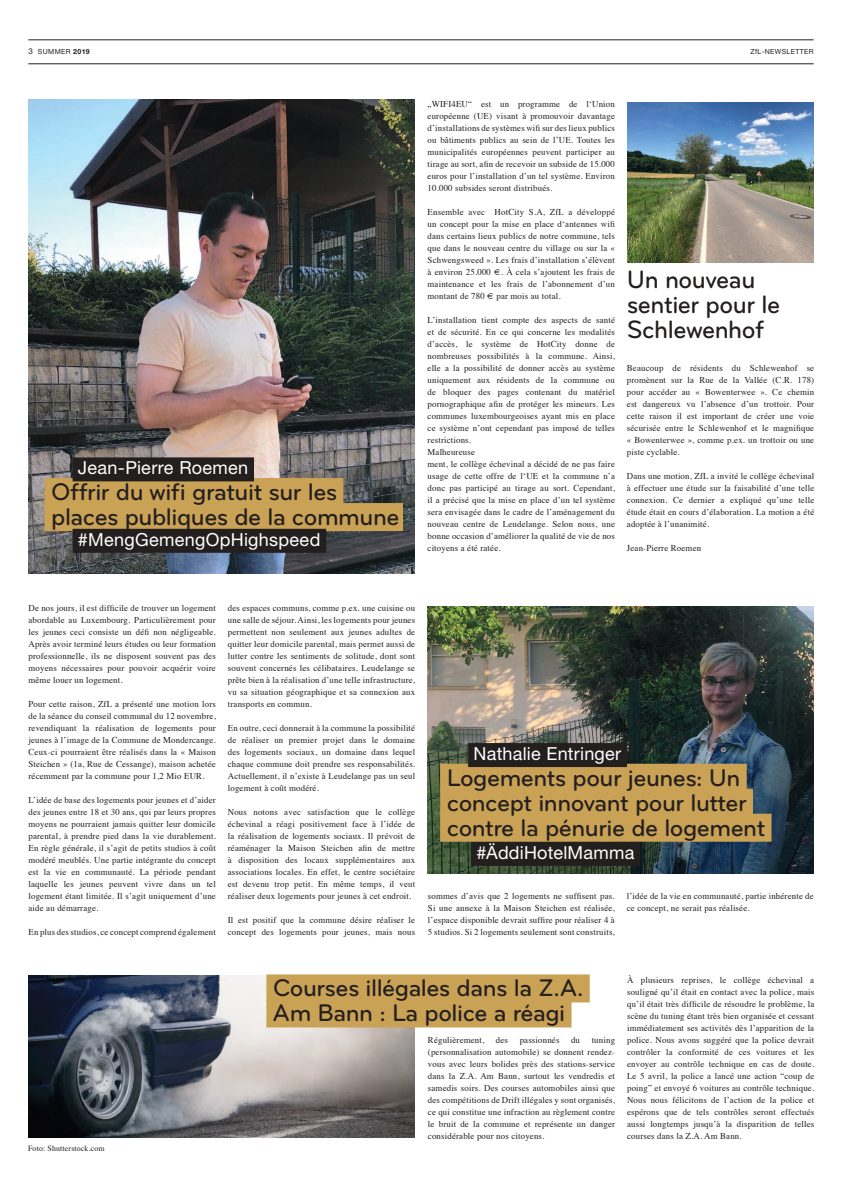
<style>
.page{position:relative;width:842px;height:1191px;background:#fff}
.page>*{position:absolute;margin:0;border:0;box-sizing:border-box;transform-origin:0 0}
.t1{font:500 26px/25px "Bryant Pro";letter-spacing:-.02em;color:#241f1f;scale:.96 1}
.t2{font:500 25px/25px "Bryant Pro";letter-spacing:-.02em;color:#241f1f}
.t3{font:18px "Helvetica Neue LT Std";letter-spacing:.015em;color:#fff}
.t4{font:9px/12px "Times";letter-spacing:.02em;color:#241f1f;text-align:justify}
.t5{font:8px "Times";letter-spacing:.02em;color:#241f1f}
.t6{font:8px "Helvetica Neue LT Std";color:#241f1f}
.t7{font:7px "Helvetica Neue LT Std";letter-spacing:.05em;color:#241f1f}
.s1{font-weight:700}
</style>
<div class="page">
<hr style="left:28px;top:63px;width:786px;height:1px;background:#241f1f">
<hr style="left:28px;top:40px;width:786px;height:1px;background:#241f1f">
<img style="left:28px;top:99px;width:386px;height:474px">
<div style="left:45px;top:478px;width:298px;height:28px;background:#caa256"></div>
<div style="left:45px;top:503px;width:358px;height:28px;background:#caa256"></div>
<div style="left:73px;top:457px;width:181px;height:24px;background:#241f1f"></div>
<div style="left:73px;top:529px;width:253px;height:24px;background:#241f1f"></div>
<img style="left:627px;top:102px;width:187px;height:161px">
<img style="left:428px;top:606px;width:386px;height:267px">
<div style="left:440px;top:763px;width:307px;height:28px;background:#caa256"></div>
<div style="left:440px;top:788px;width:313px;height:28px;background:#caa256"></div>
<div style="left:440px;top:813px;width:331px;height:28px;background:#caa256"></div>
<div style="left:468px;top:743px;width:159px;height:24px;background:#241f1f"></div>
<div style="left:471px;top:842px;width:169px;height:24px;background:#241f1f"></div>
<img style="left:29px;top:975px;width:385px;height:162px">
<div style="left:266px;top:974px;width:324px;height:28px;background:#caa256"></div>
<div style="left:266px;top:999px;width:305px;height:28px;background:#caa256"></div>
<p class="t6" style="left:28px;top:46px;width:6px">3</p>
<p class="t7" style="left:38px;top:47px;width:53px">SUMMER <span class="s1">2019</span></p>
<p class="t7" style="left:750px;top:47px;width:65px">ZfL-NEWSLETTER</p>
<h3 class="t3" style="left:78px;top:457px;width:172px">Jean-Pierre Roemen</h3>
<h2 class="t2" style="left:51px;top:479px;width:350px">Offrir du wifi gratuit sur les places publiques de la commune</h2>
<h3 class="t3" style="left:78px;top:528px;width:244px">#MengGemengOpHighspeed</h3>
<p class="t4" style="left:428px;top:97px;width:189px">„WIFI4EU“ est un programme de l‘Union européenne (UE) visant à promouvoir davantage d’installations de systèmes wifi sur des lieux publics ou bâtiments publics au sein de l’UE. Toutes les municipalités européennes peuvent participer au tirage au sort, afin de recevoir un subside de 15.000 euros pour l’installation d’un tel système. Environ 10.000 subsides seront distribués.</p>
<p class="t4" style="left:428px;top:205px;width:189px">Ensemble avec HotCity S.A, ZfL a développé un concept pour la mise en place d‘antennes wifi dans certains lieux publics de notre commune, tels que dans le nouveau centre du village ou sur la « Schwengsweed ». Les frais d’installation s’élèvent à environ 25.000 €. À cela s’ajoutent les frais de maintenance et les frais de l’abonnement d’un montant de 780 € par mois au total.</p>
<p class="t4" style="left:428px;top:313px;width:189px;text-align:left">L’installation tient compte des aspects de santé et de sécurité. En ce qui concerne les modalités d’accès, le système de HotCity donne de nombreuses possibilités à la commune. Ainsi, elle a la possibilité de donner accès au système uniquement aux résidents de la commune ou de bloquer des pages contenant du matériel pornographique afin de protéger les mineurs. Les communes luxembourgeoises ayant mis en place ce système n’ont cependant pas imposé de telles restrictions.<br>Malheureuse<br>ment, le collège échevinal a décidé de ne pas faire usage de cette offre de l‘UE et la commune n’a donc pas participé au tirage au sort. Cependant, il a précisé que la mise en place d’un tel système sera envisagée dans le cadre de l’aménagement du nouveau centre de Leudelange. Selon nous, une bonne occasion d’améliorer la qualité de vie de nos citoyens a été ratée.</p>
<h1 class="t1" style="left:627px;top:267px;width:161px">Un nouveau sentier pour le<br>Schlewenhof</h1>
<p class="t4" style="left:627px;top:361px;width:189px">Beaucoup de résidents du Schlewenhof se promènent sur la Rue de la Vallée (C.R. 178) pour accéder au « Bowenterwee ». Ce chemin est dangereux vu l’absence d’un trottoir. Pour cette raison il est important de créer une voie sécurisée entre le Schlewenhof et le magnifique « Bowenterwee », comme p.ex. un trottoir ou une piste cyclable.</p>
<p class="t4" style="left:627px;top:469px;width:189px">Dans une motion, ZfL a invité le collège échevinal à effectuer une étude sur la faisabilité d’une telle connexion. Ce dernier a expliqué qu’une telle étude était en cours d’élaboration. La motion a été adoptée à l’unanimité.</p>
<p class="t4" style="left:627px;top:541px;width:76px">Jean-Pierre Roemen</p>
<p class="t4" style="left:29px;top:601px;width:189px">De nos jours, il est difficile de trouver un logement abordable au Luxembourg. Particulièrement pour les jeunes ceci consiste un défi non négligeable.<br>Après avoir terminé leurs études ou leur formation professionnelle, ils ne disposent souvent pas des moyens nécessaires pour pouvoir acquérir voire même louer un logement.</p>
<p class="t4" style="left:29px;top:697px;width:189px">Pour cette raison, ZfL a présenté une motion lors de la séance du conseil communal du 12 novembre, revendiquant la réalisation de logements pour jeunes à l’image de la Commune de Mondercange.<br>Ceux-ci pourraient être réalisés dans la « Maison Steichen » (1a, Rue de Cessange), maison achetée récemment par la commune pour 1,2 Mio EUR.</p>
<p class="t4" style="left:29px;top:793px;width:189px">L’idée de base des logements pour jeunes et d’aider des jeunes entre 18 et 30 ans, qui par leurs propres moyens ne pourraient jamais quitter leur domicile parental, à prendre pied dans la vie durablement.<br>En règle générale, il s’agit de petits studios à coût modéré meublés. Une partie intégrante du concept est la vie en communauté. La période pendant laquelle les jeunes peuvent vivre dans un tel logement étant limitée. Il s’agit uniquement d’une aide au démarrage.</p>
<p class="t4" style="left:29px;top:925px;width:189px">En plus des studios, ce concept comprend également</p>
<p class="t4" style="left:228px;top:601px;width:189px">des espaces communs, comme p.ex. une cuisine ou une salle de séjour. Ainsi, les logements pour jeunes permettent non seulement aux jeunes adultes de quitter leur domicile parental, mais permet aussi de lutter contre les sentiments de solitude, dont sont souvent concernés les célibataires. Leudelange se prête bien à la réalisation d’une telle infrastructure, vu sa situation géographique et sa connexion aux transports en commun.</p>
<p class="t4" style="left:228px;top:721px;width:189px">En outre, ceci donnerait à la commune la possibilité de réaliser un premier projet dans le domaine des logements sociaux, un domaine dans lequel chaque commune doit prendre ses responsabilités.<br>Actuellement, il n’existe à Leudelange pas un seul logement à coût modéré.</p>
<p class="t4" style="left:228px;top:805px;width:189px">Nous notons avec satisfaction que le collège échevinal a réagi positivement face à l’idée de la réalisation de logements sociaux. Il prévoit de réaménager la Maison Steichen afin de mettre à disposition des locaux supplémentaires aux associations locales. En effet, le centre sociétaire est devenu trop petit. En même temps, il veut réaliser deux logements pour jeunes à cet endroit.</p>
<p class="t4" style="left:228px;top:913px;width:189px">Il est positif que la commune désire réaliser le concept des logements pour jeunes, mais nous</p>
<h3 class="t3" style="left:473px;top:743px;width:149px">Nathalie Entringer</h3>
<h2 class="t2" style="left:447px;top:765px;width:320px">Logements pour jeunes: Un concept innovant pour lutter contre la pénurie de logement</h2>
<h3 class="t3" style="left:476px;top:841px;width:160px">#ÄddiHotelMamma</h3>
<p class="t4" style="left:428px;top:889px;width:188px">sommes d’avis que 2 logements ne suffisent pas.<br>Si une annexe à la Maison Steichen est réalisée, l’espace disponible devrait suffire pour réaliser 4 à 5 studios. Si 2 logements seulement sont construits,</p>
<p class="t4" style="left:627px;top:889px;width:188px">l’idée de la vie en communauté, partie inhérente de ce concept, ne serait pas réalisée.</p>
<p class="t5" style="left:28px;top:1141px;width:78px">Foto: Shutterstock.com</p>
<h2 class="t2" style="left:273px;top:975px;width:312px">Courses illégales dans la Z.A.<br>Am Bann : La police a réagi</h2>
<p class="t4" style="left:428px;top:1033px;width:58px">Régulièrement,</p>
<p class="t4" style="left:496px;top:1033px;width:14px">des</p>
<p class="t4" style="left:520px;top:1033px;width:41px">passionnés</p>
<p class="t4" style="left:571px;top:1033px;width:10px">du</p>
<p class="t4" style="left:428px;top:1033px;width:189px;text-indent:164px">tuning (personnalisation automobile) se donnent rendez&shy;vous avec leurs bolides près des stations-service dans la Z.A. Am Bann, surtout les vendredis et samedis soirs. Des courses automobiles ainsi que des compétitions de Drift illégales y sont organisés, ce qui constitue une infraction au règlement contre le bruit de la commune et représente un danger considérable pour nos citoyens.</p>
<p class="t4" style="left:627px;top:973px;width:189px">À plusieurs reprises, le collège échevinal a souligné qu’il était en contact avec la police, mais qu’il était très difficile de résoudre le problème, la scène du tuning étant très bien organisée et cessant immédiatement ses activités dès l’apparition de la police. Nous avons suggéré que la police devrait contrôler la conformité de ces voitures et les envoyer au contrôle technique en cas de doute.<br>Le 5 avril, la police a lancé une action “coup de poing” et envoyé 6 voitures au contrôle technique.<br>Nous nous félicitons de l’action de la police et espérons que de tels contrôles seront effectués aussi longtemps jusqu’à la disparition de telles courses dans la Z.A. Am Bann.</p>
</div>
